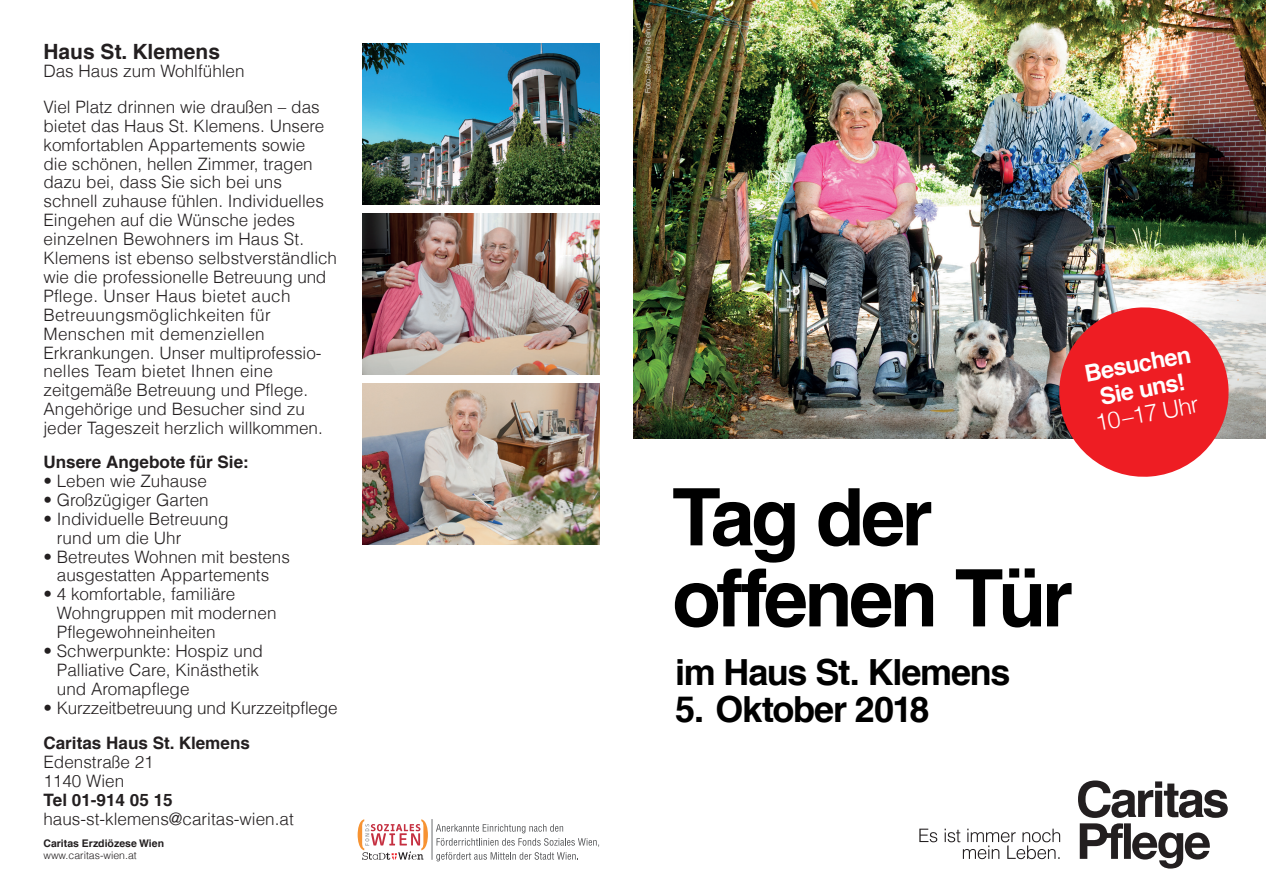
<style>
.page{position:relative;width:1266px;height:894px;background:#fff}
.page>*{position:absolute;margin:0;border:0;box-sizing:border-box;transform-origin:0 0}
.t1{font:700 79.5px/81px "Helvetica LT Com";letter-spacing:-.045em;color:#000}
.t2{font:700 36px "Helvetica LT Com";letter-spacing:-.035em;color:#000}
.t3{font:700 23.4px/25.8px "Helvetica LT Com";color:#fff;text-align:center}
.t4{font:300 23.4px "Helvetica LT Com";color:#fff}
.t5{font:700 21px "Helvetica LT Com";color:#231f20}
.t6{font:300 17.1px/18.9px "Helvetica LT Com";color:#231f20}
.t7{font:700 17.1px "Helvetica LT Com";color:#231f20}
.t8{font:700 10.5px "Helvetica LT Com";color:#231f20}
.t9{font:300 10.5px "Helvetica LT Com";color:#231f20}
.t10{font:300 7.5px "Helvetica LT Com";color:#fff}
</style>
<div class="page">
<img style="left:633px;top:0;width:633px;height:439px">
<img style="left:362px;top:43px;width:237px;height:161px">
<img style="left:362px;top:213px;width:237px;height:161px">
<img style="left:362px;top:383px;width:237px;height:161px">
<hr style="left:432px;top:819px;width:1px;height:41px;background:#6c6d70">
<svg style="left:436px;top:824px;width:163px;height:37px"></svg>
<svg style="left:358px;top:819px;width:70px;height:41px"></svg>
<svg style="left:1078px;top:780px;width:150px;height:88px"></svg>
<svg style="left:919px;top:828px;width:141px;height:31px"></svg>
<svg style="left:1055px;top:304px;width:177px;height:173px;background:#e3494e"></svg>
<div style="left:627px;top:6px;width:43px;height:103px;background:#231f20;opacity:.56"></div>
<p class="t5" style="left:43px;top:38px;width:178px">Haus St. Klemens</p>
<p class="t6" style="left:43px;top:54px;width:278px;line-height:35.4px">Das Haus zum Wohlfühlen<br>Viel Platz drinnen wie draußen – das</p>
<p class="t6" style="left:43px;top:116px;width:295px">bietet das Haus St. Klemens. Unsere komfortablen Appartements sowie<br>die schönen, hellen Zimmer, tragen dazu bei, dass Sie sich bei uns schnell zuhause fühlen. Individuelles Eingehen auf die Wünsche jedes einzelnen Bewohners im Haus St.<br>Klemens ist ebenso selbstverständlich wie die professionelle Betreuung und Pflege. Unser Haus bietet auch Betreuungsmöglichkeiten für Menschen mit demenziellen Erkrankungen. Unser multiprofessio&shy;nelles Team bietet Ihnen eine zeitgemäße Betreuung und Pflege.<br>Angehörige und Besucher sind zu jeder Tageszeit herzlich willkommen.</p>
<p class="t7" style="left:43px;top:451px;width:207px">Unsere Angebote für Sie:</p>
<p class="t6" style="left:43px;top:471px;width:165px">• Leben wie Zuhause</p>
<p class="t6" style="left:43px;top:490px;width:167px">• Großzügiger Garten</p>
<p class="t6" style="left:57px;top:509px;width:173px;text-indent:-13px">• Individuelle Betreuung rund um die Uhr</p>
<p class="t6" style="left:43px;top:547px;width:248px;text-align:center">• Betreutes Wohnen mit bestens ausgestatten Appartements</p>
<p class="t6" style="left:57px;top:585px;width:221px;text-indent:-13px">• 4 komfortable, familiäre<br>Wohngruppen mit modernen<br>Pflegewohneinheiten</p>
<p class="t6" style="left:57px;top:641px;width:208px;text-indent:-13px">• Schwerpunkte: Hospiz und<br>Palliative Care, Kinästhetik und Aromapflege</p>
<p class="t6" style="left:43px;top:698px;width:296px">• Kurzzeitbetreuung und Kurzzeitpflege</p>
<p class="t7" style="left:43px;top:732px;width:208px">Caritas Haus St. Klemens</p>
<p class="t6" style="left:43px;top:752px;width:112px">Edenstraße 21<br>1140 Wien</p>
<p class="t7" style="left:43px;top:789px;width:131px">Tel 01-914 05 15</p>
<p class="t6" style="left:43px;top:809px;width:252px">haus-st-klemens@caritas-wien.at</p>
<p class="t8" style="left:43px;top:836px;width:122px">Caritas Erzdiözese Wien</p>
<p class="t9" style="left:43px;top:848px;width:95px">www.caritas-wien.at</p>
<p class="t10" style="left:643px;top:93px;width:72px;rotate:-90deg">Foto: Stefanie Steindl</p>
<h3 class="t3" style="left:1082px;top:361px;width:109px;rotate:-11deg">Besuchen<br>Sie uns!</h3>
<h3 class="t4" style="left:1093px;top:408px;width:106px;rotate:-10deg">10–17 Uhr</h3>
<h1 class="t1" style="left:672px;top:477px;width:402px">Tag der offenen Tür</h1>
<h2 class="t2" style="left:675px;top:650px;width:337px">im Haus St. Klemens</h2>
<h2 class="t2" style="left:675px;top:688px;width:256px">5. Oktober 2018</h2>
</div>
